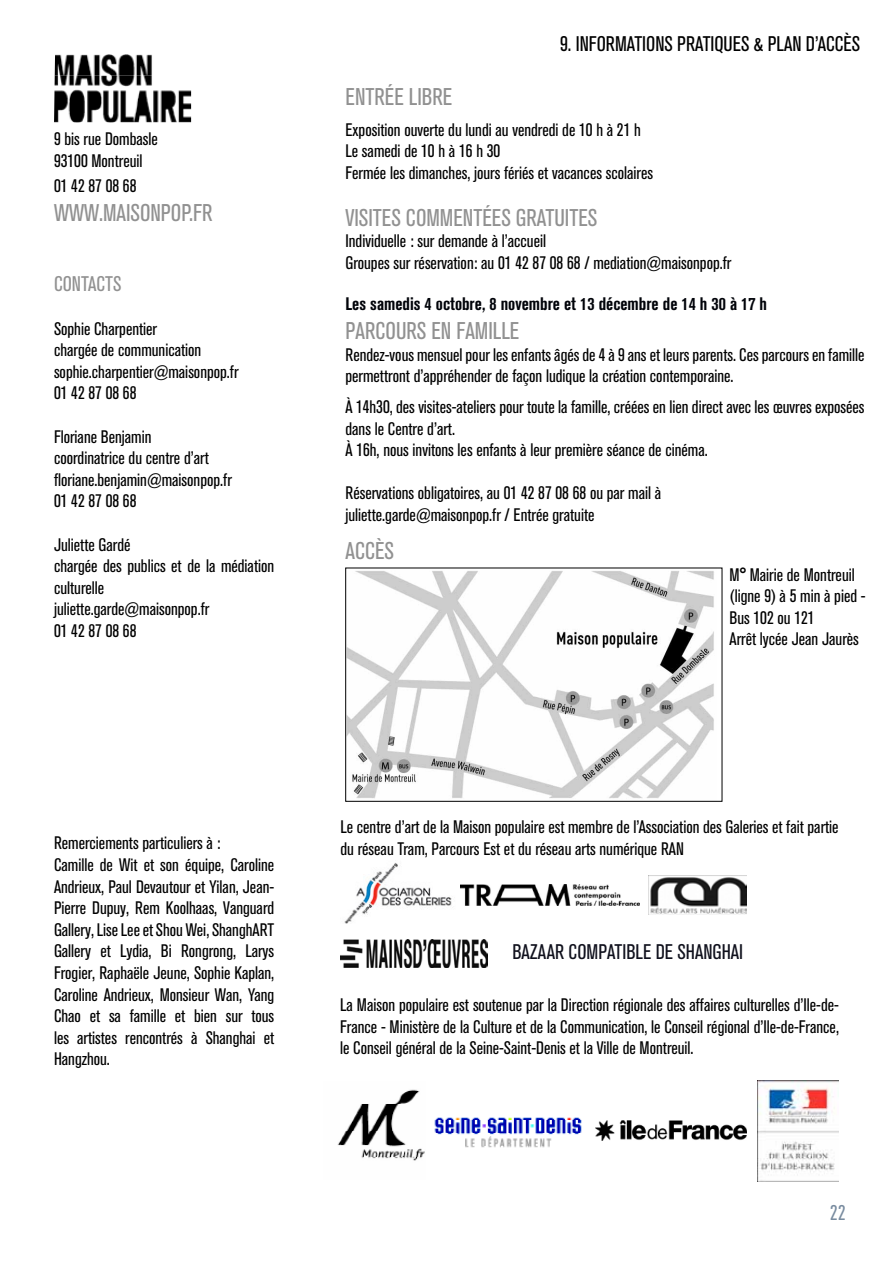
<style>
.page{position:relative;width:893px;height:1263px;background:#fff}
.page>*{position:absolute;margin:0;border:0;box-sizing:border-box;transform-origin:0 0}
.t1{font:condensed 24px "Akzidenz Grotesk BQ";color:#919191}
.t2{font:condensed 21px "Akzidenz Grotesk BQ";color:#000}
.t3{font:condensed 21px "Akzidenz Grotesk BQ";color:#10111d}
.t4{font:condensed 21px "Akzidenz Grotesk BQ";color:#919191}
.t5{font:500 21px "DIN Cond";color:#788b9f}
.t6{font:condensed 18px/21.6px "Akzidenz Grotesk BQ";color:#000}
.t7{font:700 condensed 18px "Akzidenz Grotesk BQ";color:#000309}
</style>
<div class="page">
<img style="left:434px;top:1117px;width:148px;height:31px">
<img style="left:596px;top:1120px;width:150px;height:20px">
<img style="left:337px;top:1089px;width:88px;height:72px">
<img style="left:347px;top:571px;width:367px;height:228px">
<img style="left:54px;top:54px;width:137px;height:68px">
<img style="left:344px;top:863px;width:108px;height:61px">
<img style="left:649px;top:875px;width:97px;height:40px">
<img style="left:758px;top:1080px;width:81px;height:101px">
<img style="left:460px;top:885px;width:179px;height:20px">
<img style="left:340px;top:940px;width:148px;height:27px">
<p class="t6" style="left:54px;top:129px;width:105px">9 bis rue Dombasle<br>93100 Montreuil</p>
<p class="t6" style="left:54px;top:175px;width:84px">01 42 87 08 68</p>
<h1 class="t1" style="left:54px;top:199px;width:160px">www.maisonpop.fr</h1>
<p class="t4" style="left:54px;top:272px;width:69px">contacts</p>
<p class="t6" style="left:54px;top:318px;width:186px">Sophie Charpentier<br>chargée de communication sophie.charpentier@maisonpop.fr<br>01 42 87 08 68</p>
<p class="t6" style="left:54px;top:426px;width:179px">Floriane Benjamin<br>coordinatrice du centre d’art floriane.benjamin@maisonpop.fr<br>01 42 87 08 68</p>
<p class="t6" style="left:54px;top:534px;width:222px">Juliette Gardé<br>chargée des publics et de la médiation culturelle<br>juliette.garde@maisonpop.fr<br>01 42 87 08 68</p>
<p class="t2" style="left:560px;top:32px;width:301px">9. informations pratiques &amp; PLAN D’ACCèS</p>
<h1 class="t1" style="left:345px;top:83px;width:108px">Entrée libre</h1>
<p class="t6" style="left:345px;top:119px;width:309px">Exposition ouverte du lundi au vendredi de 10 h à 21 h<br>Le samedi de 10 h à 16 h 30<br>Fermée les dimanches, jours fériés et vacances scolaires</p>
<h1 class="t1" style="left:345px;top:204px;width:253px">Visites commentées gratuites</h1>
<p class="t6" style="left:345px;top:231px;width:387px">Individuelle : sur demande à l’accueil<br>Groupes sur réservation: au 01 42 87 08 68 / mediation@maisonpop.fr</p>
<p class="t7" style="left:345px;top:294px;width:423px">Les samedis 4 octobre, 8 novembre et 13 décembre de 14 h 30 à 17 h</p>
<h1 class="t1" style="left:345px;top:317px;width:175px">Parcours en famille</h1>
<p class="t6" style="left:345px;top:344px;width:521px">Rendez-vous mensuel pour les enfants âgés de 4 à 9 ans et leurs parents. Ces parcours en famille permettront d’appréhender de façon ludique la création contemporaine.</p>
<p class="t6" style="left:345px;top:396px;width:521px">À 14h30, des visites-ateliers pour toute la famille, créées en lien direct avec les œuvres exposées dans le Centre d’art.<br>À 16h, nous invitons les enfants à leur première séance de cinéma.</p>
<p class="t6" style="left:345px;top:483px;width:317px">Réservations obligatoires, au 01 42 87 08 68 ou par mail à juliette.garde@maisonpop.fr / Entrée gratuite</p>
<h1 class="t1" style="left:345px;top:537px;width:50px">Accès</h1>
<p class="t6" style="left:729px;top:564px;width:138px">M° Mairie de Montreuil (ligne 9) à 5 min à pied -<br>Bus 102 ou 121<br>Arrêt lycée Jean Jaurès</p>
<p class="t6" style="left:54px;top:833px;width:222px">Remerciements particuliers à :<br>Camille de Wit et son équipe, Caroline Andrieux, Paul Devautour et Yilan, Jean-Pierre Dupuy, Rem Koolhaas, Vanguard Gallery, Lise Lee et Shou Wei, ShanghART Gallery et Lydia, Bi Rongrong, Larys Frogier, Raphaële Jeune, Sophie Kaplan, Caroline Andrieux, Monsieur Wan, Yang Chao et sa famille et bien sur tous les artistes rencontrés à Shanghai et Hangzhou.</p>
<p class="t6" style="left:340px;top:816px;width:500px">Le centre d’art de la Maison populaire est membre de l’Association des Galeries et fait partie du réseau Tram, Parcours Est et du réseau arts numérique RAN</p>
<p class="t3" style="left:512px;top:940px;width:232px">Bazaar Compatible de Shanghai</p>
<p class="t6" style="left:340px;top:994px;width:500px;text-align:justify">La Maison populaire est soutenue par la Direction régionale des affaires culturelles d’Ile-de-France - Ministère de la Culture et de la Communication, le Conseil régional d’Ile-de-France, le Conseil général de la Seine-Saint-Denis et la Ville de Montreuil.</p>
<p class="t5" style="left:830px;top:1199px;width:18px">22</p>
</div>
